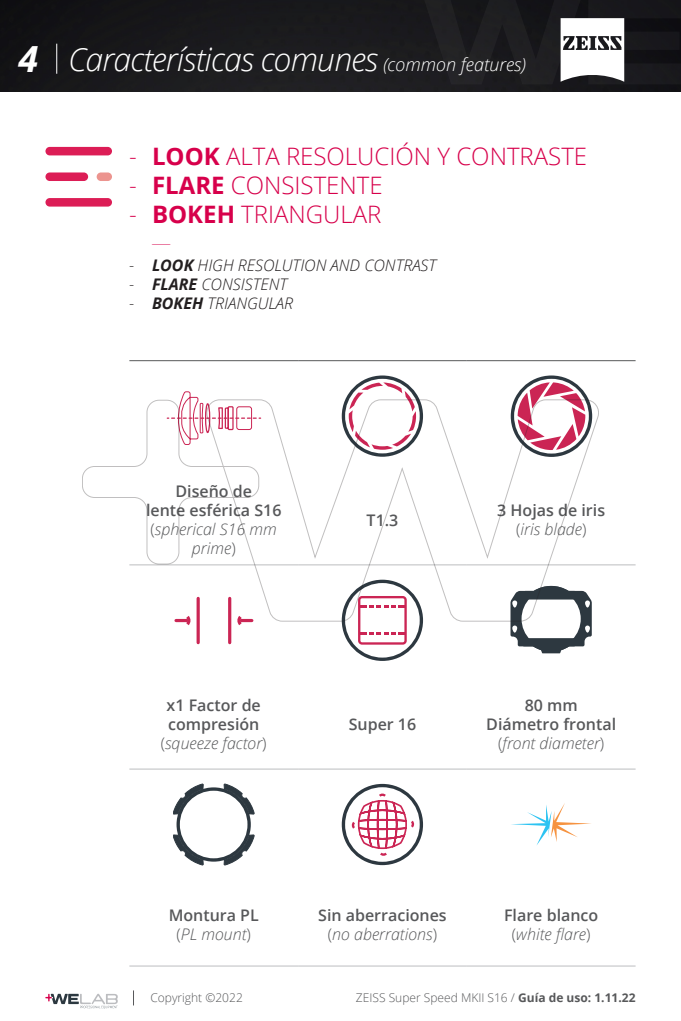
<style>
.page{position:relative;width:681px;height:1021px;background:#fff}
.page>*{position:absolute;margin:0;border:0;box-sizing:border-box;transform-origin:0 0}
.t1{font:700 expanded 120px "Square 721 BT";color:#fff}
.t2{font:italic 700 36px "Open Sans";color:#fff}
.t3{font:italic 300 32px "Open Sans";letter-spacing:-.025em;color:#fff}
.t4{font:300 24px/28.8px "Open Sans";color:#d7004b}
.t5{font:600 16px/19.2px "Open Sans";color:#57585a}
.t6{font:italic 300 16px/19.2px "Open Sans";color:#57585a;text-align:center}
.t7{font:italic 300 16px "Open Sans";color:#231f20}
.t8{font:300 12px "Open Sans";color:#57585a}
.s1{font-size:18px}
.s2{font-weight:700}
.s3{font-family:"Montserrat";font-weight:100}
.s4{font-style:normal}
</style>
<div class="page">
<img style="left:0;top:0;width:680px;height:91px">
<hr style="left:56px;top:44px;width:1px;height:30px;background:#fff">
<svg style="left:133px;top:990px;width:1px;height:15px"></svg>
<svg style="left:45px;top:993px;width:73px;height:15px"></svg>
<svg style="left:560px;top:18px;width:64px;height:64px"></svg>
<div style="left:45px;top:147px;width:67px;height:8px;background:#dc1d56;border-radius:4px"></div>
<div style="left:45px;top:172px;width:43px;height:9px;background:#dc1d56;border-radius:4px"></div>
<div style="left:97px;top:172px;width:15px;height:9px;background:#ec948f;border-radius:4px"></div>
<div style="left:45px;top:198px;width:67px;height:8px;background:#dc1d56;border-radius:4px"></div>
<svg style="left:129px;top:361px;width:506px;height:505px"></svg>
<hr style="left:129px;top:360px;width:169px;height:1px;background:#57585a">
<hr style="left:298px;top:360px;width:168px;height:1px;background:#57585a">
<hr style="left:466px;top:360px;width:169px;height:1px;background:#57585a">
<hr style="left:466px;top:564px;width:169px;height:1px;background:#bcbdc0">
<hr style="left:129px;top:768px;width:169px;height:1px;background:#bcbdc0">
<hr style="left:298px;top:768px;width:168px;height:1px;background:#bcbdc0">
<hr style="left:466px;top:768px;width:169px;height:1px;background:#bcbdc0">
<hr style="left:129px;top:965px;width:169px;height:1px;background:#bcbdc0">
<hr style="left:298px;top:965px;width:168px;height:1px;background:#bcbdc0">
<hr style="left:466px;top:965px;width:169px;height:1px;background:#bcbdc0">
<svg style="left:167px;top:391px;width:93px;height:9px"></svg>
<svg style="left:341px;top:375px;width:82px;height:25px"></svg>
<svg style="left:510px;top:375px;width:82px;height:25px"></svg>
<svg style="left:196px;top:621px;width:4px;height:21px"></svg>
<hr style="left:228px;top:598px;width:3px;height:44px;background:#cb2554">
<svg style="left:176px;top:621px;width:13px;height:7px"></svg>
<svg style="left:238px;top:621px;width:14px;height:7px"></svg>
<svg style="left:341px;top:621px;width:82px;height:40px"></svg>
<svg style="left:510px;top:621px;width:81px;height:32px"></svg>
<svg style="left:173px;top:783px;width:81px;height:82px"></svg>
<svg style="left:341px;top:783px;width:82px;height:82px"></svg>
<svg style="left:510px;top:802px;width:81px;height:43px"></svg>
<svg style="left:82px;top:400px;width:516px;height:221px"></svg>
<h2 class="t2" style="left:18px;top:33px;width:21px">4</h2>
<h1 class="t1" style="left:422px;top:-31px;width:270px">WE</h1>
<p class="t3" style="left:68px;top:38px;width:459px">Características comunes <span class="s1">(common features)</span></p>
<p class="t4" style="left:129px;top:141px;width:459px">- <span class="s2">LOOK</span> ALTA RESOLUCIÓN Y CONTRASTE</p>
<p class="t4" style="left:129px;top:170px;width:255px">- <span class="s2">FLARE</span> CONSISTENTE</p>
<p class="t4" style="left:152px;top:199px;width:231px;text-indent:-23px">- <span class="s2">BOKEH</span> TRIANGULAR <span class="s3">—</span></p>
<p class="t7" style="left:129px;top:254px;width:308px"><span class="s4">-</span> <span class="s2">LOOK</span> HIGH RESOLUTION AND CONTRAST</p>
<p class="t7" style="left:129px;top:273px;width:159px"><span class="s4">-</span> <span class="s2">FLARE</span> CONSISTENT</p>
<p class="t7" style="left:129px;top:292px;width:165px"><span class="s4">-</span> <span class="s2">BOKEH</span> TRIANGULAR</p>
<p class="t5" style="left:175px;top:481px;width:78px">Diseño de</p>
<p class="t5" style="left:146px;top:500px;width:137px">lente esférica S16</p>
<p class="t6" style="left:150px;top:519px;width:128px"><span class="s4">(</span>spherical S16 mm prime<span class="s4">)</span></p>
<p class="t5" style="left:166px;top:695px;width:96px">x1 Factor de compresión</p>
<p class="t6" style="left:161px;top:733px;width:107px"><span class="s4">(</span>squeeze factor<span class="s4">)</span></p>
<p class="t5" style="left:366px;top:510px;width:33px">T1.3</p>
<p class="t5" style="left:348px;top:714px;width:69px">Super 16</p>
<p class="t5" style="left:497px;top:500px;width:109px">3 Hojas de iris</p>
<p class="t6" style="left:516px;top:519px;width:72px"><span class="s4">(</span>iris blade<span class="s4">)</span></p>
<p class="t5" style="left:524px;top:695px;width:55px">80 mm</p>
<p class="t5" style="left:486px;top:714px;width:131px">Diámetro frontal</p>
<p class="t6" style="left:498px;top:733px;width:108px"><span class="s4">(</span>front diameter<span class="s4">)</span></p>
<p class="t5" style="left:169px;top:905px;width:91px">Montura PL</p>
<p class="t6" style="left:176px;top:924px;width:76px"><span class="s4">(</span>PL mount<span class="s4">)</span></p>
<p class="t5" style="left:318px;top:905px;width:130px">Sin aberraciones</p>
<p class="t6" style="left:328px;top:924px;width:110px"><span class="s4">(</span>no aberrations<span class="s4">)</span></p>
<p class="t5" style="left:504px;top:905px;width:96px">Flare blanco</p>
<p class="t6" style="left:511px;top:924px;width:80px"><span class="s4">(</span>white flare<span class="s4">)</span></p>
<p class="t8" style="left:150px;top:989px;width:94px">Copyright ©2022</p>
<p class="t8" style="left:356px;top:989px;width:281px">ZEISS Super Speed MKII S16 / <span class="s2">Guía de uso: 1.11.22</span></p>
</div>
